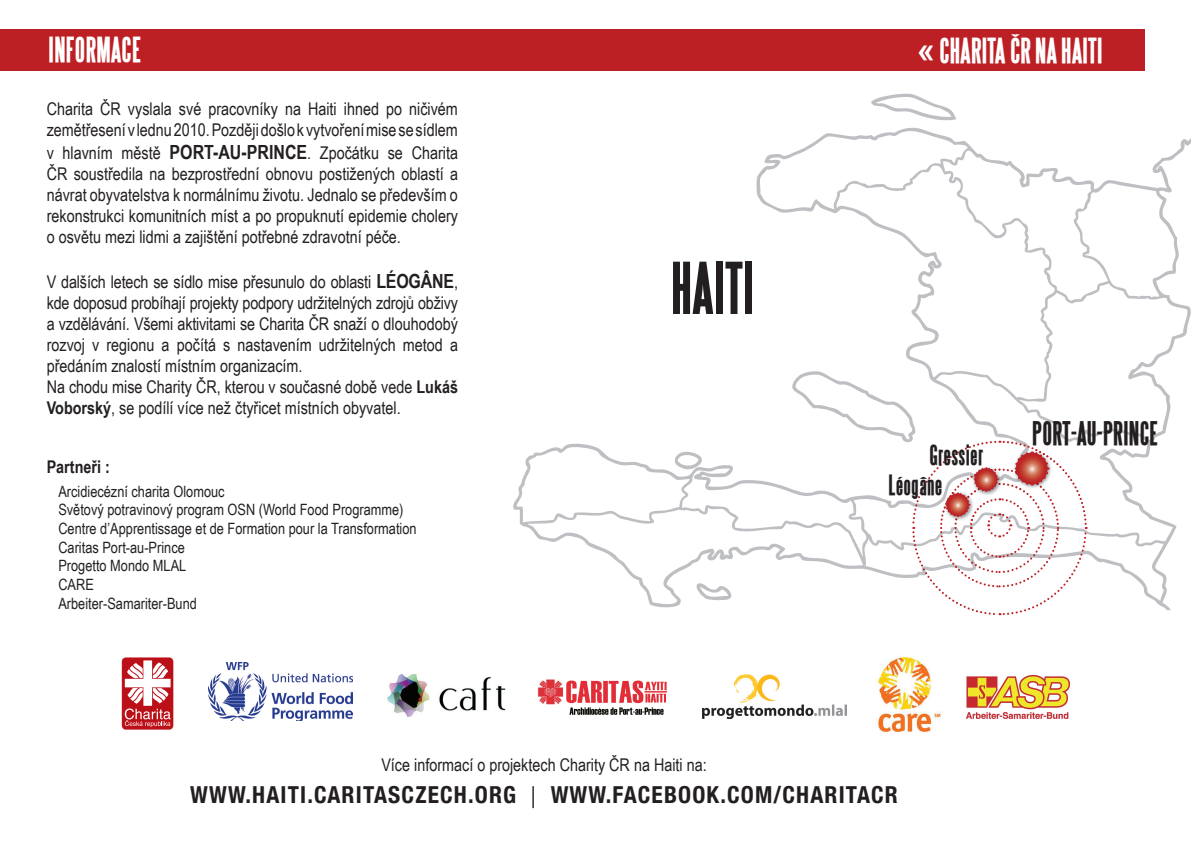
<style>
.page{position:relative;width:1191px;height:842px;background:#fff}
.page>*{position:absolute;margin:0;border:0;box-sizing:border-box;transform-origin:0 0}
.t1{font:700 63px "Steelfish";letter-spacing:.01em;color:#231f20}
.t2{font:700 31.2px "Steelfish";letter-spacing:.01em;color:#fff}
.t3{font:700 29.4px "Steelfish";letter-spacing:.01em;color:#231f20}
.t4{font:700 25.2px/29.5px "Steelfish";letter-spacing:.01em;color:#231f20}
.t5{font:700 condensed 23.4px "Helvetica Neue LT Com";letter-spacing:.05em;color:#231f20}
.t6{font:17.5px/21px "Arial Narrow";color:#231f20}
.t7{font:700 17.5px "Arial Narrow";color:#231f20}
.t8{font:15.6px/18.7px "Arial Narrow";color:#231f20}
.s1{font-weight:700;font-size:19.5px}
.s2{font-weight:700}
.s3{font-family:"Arial Narrow";font-weight:400;font-stretch:normal}
</style>
<div class="page">
<div style="left:0;top:30px;width:1144px;height:41px;background:#bc2024"></div>
<svg style="left:871px;top:94px;width:85px;height:27px"></svg>
<svg style="left:513px;top:127px;width:678px;height:483px"></svg>
<svg style="left:672px;top:451px;width:30px;height:19px"></svg>
<svg style="left:692px;top:582px;width:45px;height:19px"></svg>
<svg style="left:122px;top:658px;width:51px;height:71px"></svg>
<svg style="left:791px;top:370px;width:296px;height:246px"></svg>
<img style="left:209px;top:663px;width:143px;height:58px">
<img style="left:387px;top:674px;width:118px;height:43px">
<img style="left:875px;top:656px;width:66px;height:76px">
<img style="left:702px;top:674px;width:144px;height:45px">
<img style="left:966px;top:676px;width:103px;height:43px">
<img style="left:537px;top:679px;width:131px;height:36px">
<h2 class="t2" style="left:49px;top:32px;width:94px">INFORMACE</h2>
<p class="t6" style="left:47px;top:97px;width:413px">Charita ČR vyslala své pracovníky na Haiti ihned po ničivém zemětřesení v lednu 2010. Později došlo k vytvoření mise se sídlem</p>
<p class="t6" style="left:47px;top:142px;width:413px;text-align:justify">v hlavním městě <span class="s1">PORT-AU-PRINCE</span>. Zpočátku se Charita ČR soustředila na bezprostřední obnovu postižených oblastí a návrat obyvatelstva k normálnímu životu. Jednalo se především o rekonstrukci komunitních míst a po propuknutí epidemie cholery o osvětu mezi lidmi a zajištění potřebné zdravotní péče.</p>
<p class="t6" style="left:47px;top:270px;width:413px">V dalších letech se sídlo mise přesunulo do oblasti <span class="s1">LÉOGÂNE</span>, kde doposud probíhají projekty podpory udržitelných zdrojů obživy a vzdělávání. Všemi aktivitami se Charita ČR snaží o dlouhodobý rozvoj v regionu a počítá s nastavením udržitelných metod a předáním znalostí místním organizacím.<br>Na chodu mise Charity ČR, kterou v současné době vede <span class="s2">Lukáš Voborský</span>, se podílí více než čtyřicet místních obyvatel.</p>
<p class="t7" style="left:47px;top:454px;width:65px">Partneři :</p>
<p class="t8" style="left:58px;top:481px;width:360px">Arcidiecézní charita Olomouc<br>Světový potravinový program OSN (World Food Programme)<br>Centre d’Apprentissage et de Formation pour la Transformation<br>Caritas Port-au-Prince<br>Progetto Mondo MLAL<br>CARE<br>Arbeiter-Samariter-Bund</p>
<h1 class="t1" style="left:671px;top:253px;width:85px">HAITI</h1>
<h2 class="t2" style="left:916px;top:33px;width:187px">« CHARITA ČR NA HAITI</h2>
<h3 class="t4" style="left:888px;top:441px;width:96px;text-indent:41px">Gressier<br>Léogâne</h3>
<h3 class="t3" style="left:1032px;top:417px;width:127px">PORT-AU-PRINCE</h3>
<p class="t6" style="left:381px;top:754px;width:327px">Více informací o projektech Charity ČR na Haiti na:</p>
<h3 class="t5" style="left:190px;top:780px;width:709px">WWW.HAITI.CARITASCZECH.ORG <span class="s3">|</span> WWW.FACEBOOK.COM/CHARITACR</h3>
</div>
